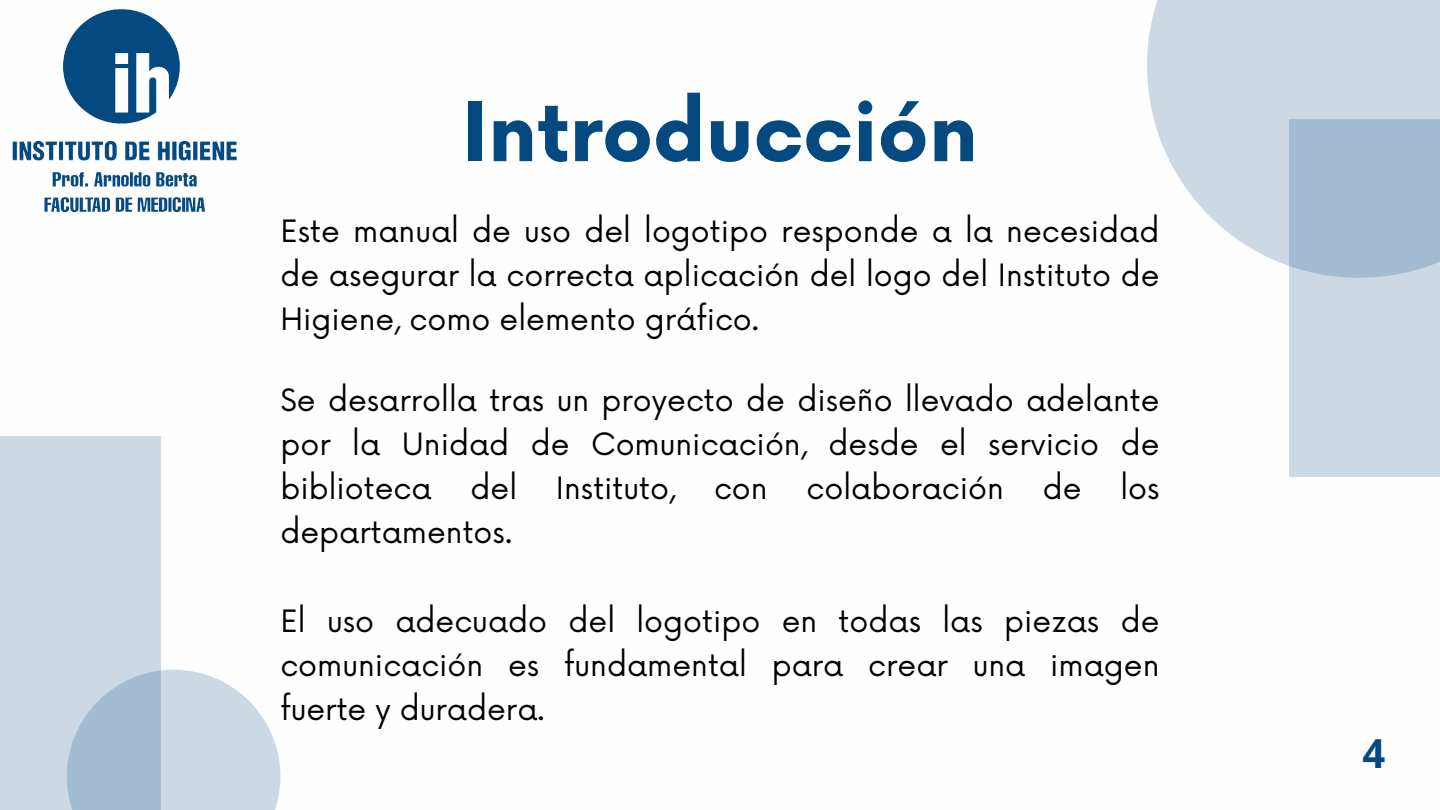
<style>
.page{position:relative;width:1440px;height:810px;background:#fff}
.page>*{position:absolute;margin:0;border:0;box-sizing:border-box;transform-origin:0 0}
.t1{font:700 80px "Now";color:#054981}
.t2{font:700 40px "Open Sans";color:#054981}
.t3{font:30px/44.2px "Now";color:#000;text-align:justify}
</style>
<div class="page">
<div style="left:1290px;top:119px;width:150px;height:357px;background:#ccd9e5"></div>
<div style="left:0;top:436px;width:161px;height:374px;background:#ccd9e5"></div>
<svg style="left:1147px;top:0;width:293px;height:278px;fill:#ccd9e5"></svg>
<svg style="left:67px;top:670px;width:213px;height:140px;fill:#ccd9e5"></svg>
<img style="left:12px;top:9px;width:225px;height:204px">
<p class="t1" style="left:462px;top:89px;width:518px">Introducción</p>
<p class="t3" style="left:280px;top:211px;width:881px">Este manual de uso del logotipo responde a la necesidad de asegurar la correcta aplicación del logo del Instituto de Higiene, como elemento gráfico.</p>
<p class="t3" style="left:280px;top:379px;width:881px">Se desarrolla tras un proyecto de diseño llevado adelante por la Unidad de Comunicación, desde el servicio de biblioteca</p>
<p class="t3" style="left:471px;top:468px;width:48px">del</p>
<p class="t3" style="left:556px;top:468px;width:121px">Instituto,</p>
<p class="t3" style="left:714px;top:468px;width:55px">con</p>
<p class="t3" style="left:807px;top:468px;width:199px">colaboración</p>
<p class="t3" style="left:1043px;top:468px;width:40px">de</p>
<p class="t3" style="left:1120px;top:468px;width:41px">los</p>
<p class="t3" style="left:280px;top:512px;width:233px">departamentos.</p>
<p class="t3" style="left:280px;top:601px;width:881px">El uso adecuado del logotipo en todas las piezas de comunicación es fundamental para crear una imagen fuerte y duradera.</p>
<p class="t2" style="left:1362px;top:725px;width:24px">4</p>
</div>
